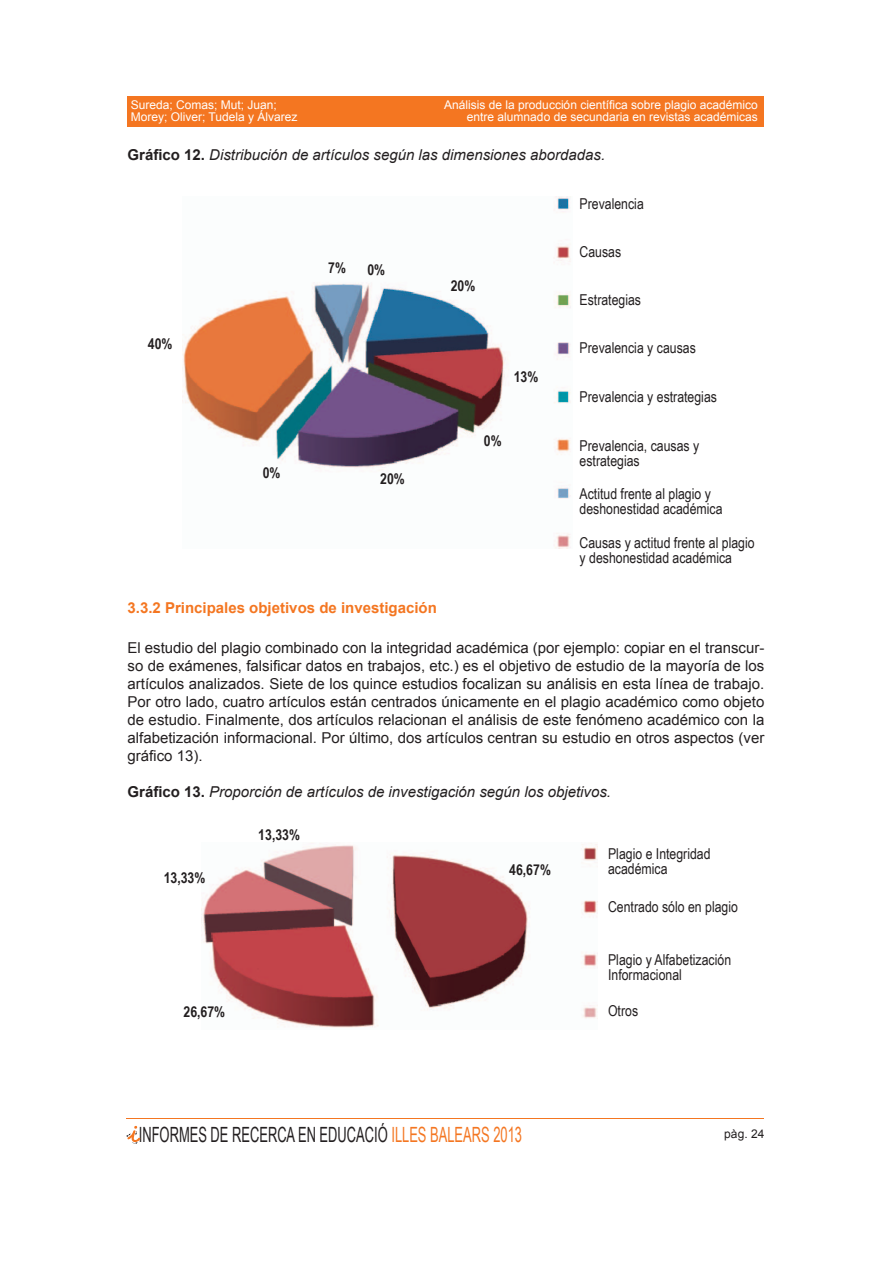
<style>
.page{position:relative;width:893px;height:1263px;background:#fff}
.page>*{position:absolute;margin:0;border:0;box-sizing:border-box;transform-origin:0 0}
.t1{font:21px "Arial Narrow";color:#231f20;scale:.75 1}
.Text_1{font:15px/18px "Arial";color:#231f20;text-align:justify}
.Text_taula{font:15px/15px "Arial Narrow";color:#231f20}
.Text_1-2{font:italic 15px "Arial";color:#231f20}
.Capsalera_taula_esq{font:700 15px "Arial Narrow";color:#231f20}
.Titol_3{font:700 15px "Arial";color:#f47621}
.t2{font:12px "Arial";color:#fff}
.t3{font:12px "Arial";color:#231f20}
.s1{font-weight:700;font-style:normal}
.s2{color:#f47621}
</style>
<div class="page">
<div style="left:128px;top:96px;width:636px;height:30px;background:#f47621"></div>
<hr style="left:126px;top:1118px;width:638px;height:1px;background:#f47621">
<svg style="left:126px;top:1126px;width:15px;height:18px"></svg>
<img style="left:183px;top:196px;width:388px;height:352px">
<img style="left:202px;top:843px;width:395px;height:185px">
<p class="t2" style="left:131px;top:97px;width:148px">Sureda; Comas; Mut; Juan;</p>
<p class="t2" style="left:444px;top:97px;width:315px">Análisis de la producción científica sobre plagio académico</p>
<p class="t2" style="left:131px;top:109px;width:168px">Morey; Oliver; Tudela y Álvarez</p>
<p class="t2" style="left:467px;top:109px;width:292px">entre alumnado de secundaria en revistas académicas</p>
<p class="Text_1-2" style="left:128px;top:145px;width:479px"><span class="s1">Gráfico 12.</span> Distribución de artículos según las dimensiones abordadas.</p>
<p class="Capsalera_taula_esq" style="left:148px;top:332px;width:26px">40%</p>
<p class="Capsalera_taula_esq" style="left:263px;top:462px;width:19px">0%</p>
<p class="Capsalera_taula_esq" style="left:328px;top:257px;width:19px">7%</p>
<p class="Capsalera_taula_esq" style="left:367px;top:259px;width:19px">0%</p>
<p class="Capsalera_taula_esq" style="left:380px;top:468px;width:26px">20%</p>
<p class="Capsalera_taula_esq" style="left:451px;top:274px;width:26px">20%</p>
<p class="Capsalera_taula_esq" style="left:514px;top:365px;width:26px">13%</p>
<p class="Capsalera_taula_esq" style="left:484px;top:429px;width:19px">0%</p>
<p class="Text_taula" style="left:580px;top:195px;width:66px">Prevalencia</p>
<p class="Text_taula" style="left:580px;top:243px;width:43px">Causas</p>
<p class="Text_taula" style="left:580px;top:291px;width:63px">Estrategias</p>
<p class="Text_taula" style="left:580px;top:340px;width:118px">Prevalencia y causas</p>
<p class="Text_taula" style="left:580px;top:389px;width:139px">Prevalencia y estrategias</p>
<p class="Text_taula" style="left:580px;top:438px;width:121px">Prevalencia, causas y estrategias</p>
<p class="Text_taula" style="left:580px;top:485px;width:144px">Actitud frente al plagio y deshonestidad académica</p>
<p class="Text_taula" style="left:580px;top:535px;width:177px">Causas y actitud frente al plagio y deshonestidad académica</p>
<p class="Titol_3" style="left:128px;top:597px;width:311px">3.3.2 Principales objetivos de investigación</p>
<p class="Text_1" style="left:128px;top:639px;width:638px">El estudio del plagio combinado con la integridad académica (por ejemplo: copiar en el transcur&shy;so de exámenes, falsificar datos en trabajos, etc.) es el objetivo de estudio de la mayoría de los artículos analizados. Siete de los quince estudios focalizan su análisis en esta línea de trabajo.<br>Por otro lado, cuatro artículos están centrados únicamente en el plagio académico como objeto de estudio. Finalmente, dos artículos relacionan el análisis de este fenómeno académico con la alfabetización informacional. Por último, dos artículos centran su estudio en otros aspectos (ver gráfico 13).</p>
<p class="Text_1-2" style="left:128px;top:782px;width:485px"><span class="s1">Gráfico 13.</span> Proporción de artículos de investigación según los objetivos.</p>
<p class="Capsalera_taula_esq" style="left:164px;top:867px;width:43px">13,33%</p>
<p class="Capsalera_taula_esq" style="left:258px;top:823px;width:43px">13,33%</p>
<p class="Capsalera_taula_esq" style="left:184px;top:1000px;width:43px">26,67%</p>
<p class="Capsalera_taula_esq" style="left:509px;top:858px;width:43px">46,67%</p>
<h1 class="t1" style="left:139px;top:1119px;width:512px">INFORMES DE RECERCA EN EDUCACIÓ <span class="s2">ILLES BALEARS 2013</span></h1>
<p class="Text_taula" style="left:608px;top:845px;width:104px">Plagio e Integridad académica</p>
<p class="Text_taula" style="left:608px;top:898px;width:131px">Centrado sólo en plagio</p>
<p class="Text_taula" style="left:608px;top:951px;width:125px">Plagio y Alfabetización<br>Informacional</p>
<p class="Text_taula" style="left:608px;top:1003px;width:32px">Otros</p>
<p class="t3" style="left:724px;top:1126px;width:42px">pàg. 24</p>
</div>
